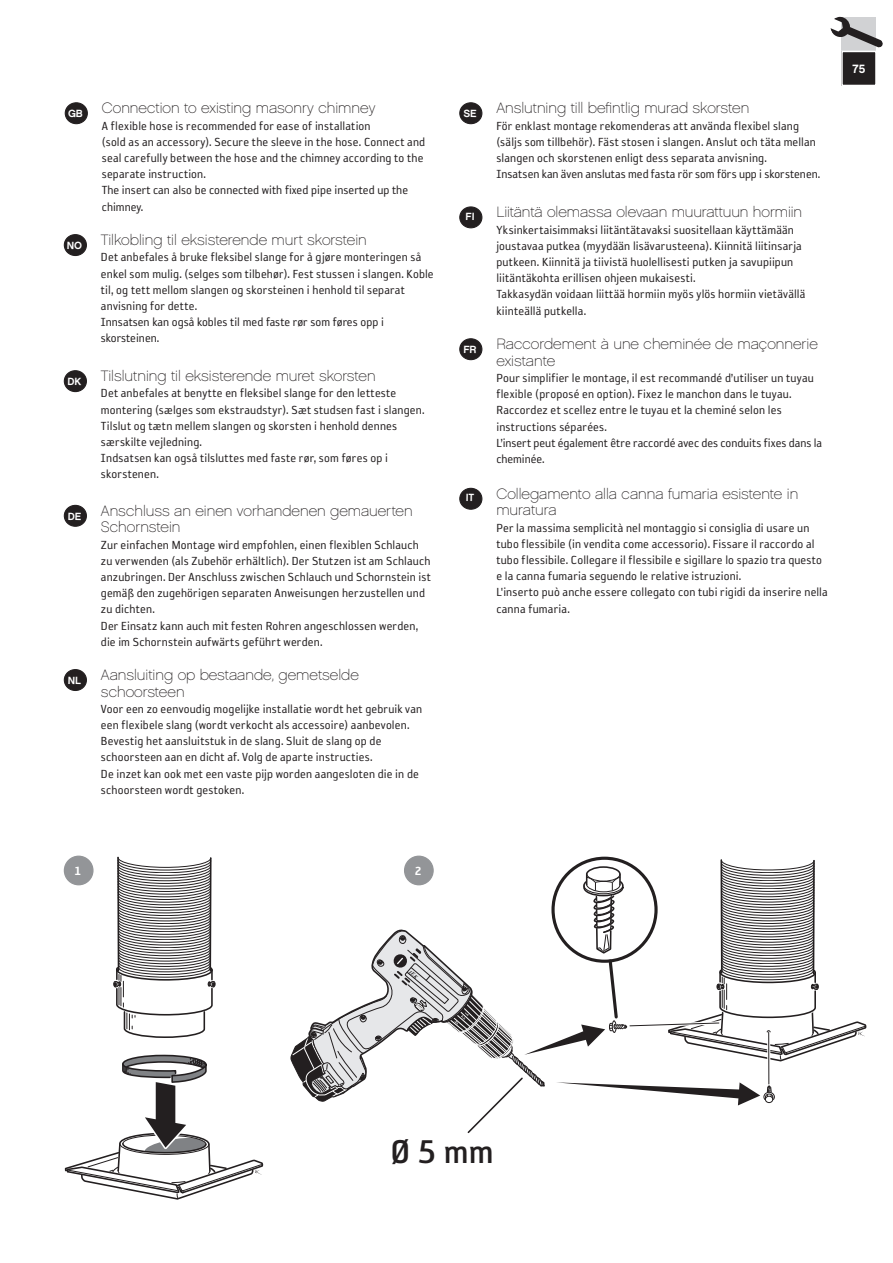
<style>
.page{position:relative;width:893px;height:1263px;background:#fff}
.page>*{position:absolute;margin:0;border:0;box-sizing:border-box;transform-origin:0 0}
.t1{font:37.8px "Reykjavik One OT B Gauge";color:#231f20}
.t2{font:15px/16.5px "Chalet Paris Nineteen Sixty";color:#231f20}
.t3{font:13.5px/16.2px "Reykjavik One OT A Gauge";letter-spacing:.01em;color:#231f20}
.t4{font:13.5px "Reykjavik One OT C Gauge";color:#fff}
.t5{font:12px "Chalet New York Nineteen Sixty";color:#fff}
</style>
<div class="page">
<div style="left:842px;top:17px;width:34px;height:68px;background:linear-gradient(to right,#d1d2d4,#d1d2d4)"></div>
<div style="left:842px;top:51px;width:34px;height:34px;background:#231f20"></div>
<div style="left:841px;top:51px;width:36px;height:35px;border:2px solid #fff"></div>
<svg style="left:64px;top:1054px;width:200px;height:146px"></svg>
<svg style="left:113px;top:856px;width:103px;height:182px"></svg>
<div style="left:64px;top:856px;width:29px;height:29px;background:#939598;border-radius:50%"></div>
<div style="left:64px;top:855px;width:30px;height:30px;border:1px solid #939598;border-radius:50%"></div>
<div style="left:404px;top:855px;width:30px;height:30px;border:1px solid #939598;border-radius:50%"></div>
<svg style="left:830px;top:17px;width:53px;height:31px"></svg>
<div style="left:460px;top:103px;width:22px;height:21px;background:#231f20;border-radius:50%"></div>
<div style="left:459px;top:102px;width:23px;height:22px;border:1px solid #231f20;border-radius:50%"></div>
<div style="left:64px;top:234px;width:23px;height:22px;background:#231f20;border-radius:50%"></div>
<div style="left:64px;top:234px;width:23px;height:22px;border:1px solid #231f20;border-radius:50%"></div>
<div style="left:460px;top:339px;width:22px;height:21px;background:#231f20;border-radius:50%"></div>
<div style="left:459px;top:338px;width:23px;height:22px;border:1px solid #231f20;border-radius:50%"></div>
<div style="left:65px;top:103px;width:22px;height:21px;background:#231f20;border-radius:50%"></div>
<div style="left:65px;top:102px;width:23px;height:22px;border:1px solid #231f20;border-radius:50%"></div>
<div style="left:460px;top:207px;width:22px;height:21px;background:#231f20;border-radius:50%"></div>
<div style="left:459px;top:206px;width:23px;height:22px;border:1px solid #231f20;border-radius:50%"></div>
<div style="left:64px;top:371px;width:23px;height:21px;background:#231f20;border-radius:50%"></div>
<div style="left:64px;top:370px;width:23px;height:22px;border:1px solid #231f20;border-radius:50%"></div>
<div style="left:64px;top:505px;width:23px;height:21px;background:#231f20;border-radius:50%"></div>
<div style="left:64px;top:505px;width:23px;height:22px;border:1px solid #231f20;border-radius:50%"></div>
<div style="left:460px;top:488px;width:22px;height:21px;background:#231f20;border-radius:50%"></div>
<div style="left:459px;top:488px;width:23px;height:22px;border:1px solid #231f20;border-radius:50%"></div>
<div style="left:64px;top:669px;width:23px;height:21px;background:#231f20;border-radius:50%"></div>
<div style="left:64px;top:669px;width:23px;height:22px;border:1px solid #231f20;border-radius:50%"></div>
<svg style="left:290px;top:857px;width:577px;height:277px"></svg>
<p class="t2" style="left:102px;top:100px;width:275px">Connection to existing masonry chimney</p>
<p class="t3" style="left:102px;top:117px;width:325px">A flexible hose is recommended for ease of installation<br>(sold as an accessory). Secure the sleeve in the hose. Connect and seal carefully between the hose and the chimney according to the separate instruction.<br>The insert can also be connected with fixed pipe inserted up the chimney.</p>
<p class="t2" style="left:101px;top:232px;width:267px">Tilkobling til eksisterende murt skorstein</p>
<p class="t3" style="left:101px;top:249px;width:334px">Det anbefales å bruke fleksibel slange for å gjøre monteringen så enkel som mulig. (selges som tilbehør). Fest stussen i slangen. Koble til, og tett mellom slangen og skorsteinen i henhold til separat anvisning for dette.<br>Innsatsen kan også kobles til med faste rør som føres opp i skorsteinen.</p>
<p class="t2" style="left:101px;top:368px;width:276px">Tilslutning til eksisterende muret skorsten</p>
<p class="t3" style="left:101px;top:385px;width:325px">Det anbefales at benytte en fleksibel slange for den letteste montering (sælges som ekstraudstyr). Sæt studsen fast i slangen.<br>Tilslut og tætn mellem slangen og skorsten i henhold dennes særskilte vejledning.<br>Indsatsen kan også tilsluttes med faste rør, som føres op i skorstenen.</p>
<p class="t2" style="left:101px;top:502px;width:313px">Anschluss an einen vorhandenen gemauerten<br>Schornstein</p>
<p class="t3" style="left:101px;top:536px;width:332px">Zur einfachen Montage wird empfohlen, einen flexiblen Schlauch zu verwenden (als Zubehör erhältlich). Der Stutzen ist am Schlauch anzubringen. Der Anschluss zwischen Schlauch und Schornstein ist gemäß den zugehörigen separaten Anweisungen herzustellen und zu dichten.<br>Der Einsatz kann auch mit festen Rohren angeschlossen werden, die im Schornstein aufwärts geführt werden.</p>
<p class="t2" style="left:101px;top:667px;width:259px">Aansluiting op bestaande, gemetselde schoorsteen</p>
<p class="t3" style="left:101px;top:701px;width:323px">Voor een zo eenvoudig mogelijke installatie wordt het gebruik van een flexibele slang (wordt verkocht als accessoire) aanbevolen.<br>Bevestig het aansluitstuk in de slang. Sluit de slang op de schoorsteen aan en dicht af. Volg de aparte instructies.<br>De inzet kan ook met een vaste pijp worden aangesloten die in de schoorsteen wordt gestoken.</p>
<p class="t4" style="left:75px;top:864px;width:8px">1</p>
<p class="t4" style="left:415px;top:864px;width:8px">2</p>
<p class="t2" style="left:496px;top:100px;width:254px">Anslutning till befintlig murad skorsten</p>
<p class="t3" style="left:496px;top:117px;width:325px">För enklast montage rekomenderas att använda flexibel slang (säljs som tillbehör). Fäst stosen i slangen. Anslut och täta mellan slangen och skorstenen enligt dess separata anvisning.<br>Insatsen kan även anslutas med fasta rör som förs upp i skorstenen.</p>
<p class="t2" style="left:496px;top:204px;width:307px">Liitäntä olemassa olevaan muurattuun hormiin</p>
<p class="t3" style="left:496px;top:222px;width:310px">Yksinkertaisimmaksi liitäntätavaksi suositellaan käyttämään joustavaa putkea (myydään lisävarusteena). Kiinnitä liitinsarja putkeen. Kiinnitä ja tiivistä huolellisesti putken ja savupiipun liitäntäkohta erillisen ohjeen mukaisesti.<br>Takkasydän voidaan liittää hormiin myös ylös hormiin vietävällä kiinteällä putkella.</p>
<p class="t2" style="left:496px;top:336px;width:323px">Raccordement à une cheminée de maçonnerie existante</p>
<p class="t3" style="left:496px;top:370px;width:327px">Pour simplifier le montage, il est recommandé d’utiliser un tuyau flexible (proposé en option). Fixez le manchon dans le tuyau.<br>Raccordez et scellez entre le tuyau et la cheminé selon les instructions séparées.<br>L’insert peut également être raccordé avec des conduits fixes dans la cheminée.</p>
<p class="t2" style="left:496px;top:485px;width:303px">Collegamento alla canna fumaria esistente in muratura</p>
<p class="t3" style="left:496px;top:519px;width:333px">Per la massima semplicità nel montaggio si consiglia di usare un tubo flessibile (in vendita come accessorio). Fissare il raccordo al tubo flessibile. Collegare il flessibile e sigillare lo spazio tra questo e la canna fumaria seguendo le relative istruzioni.<br>L'inserto può anche essere collegato con tubi rigidi da inserire nella canna fumaria.</p>
<p class="t5" style="left:852px;top:61px;width:14px">75</p>
<h1 class="t1" style="left:391px;top:1132px;width:105px">Ø 5 mm</h1>
</div>
